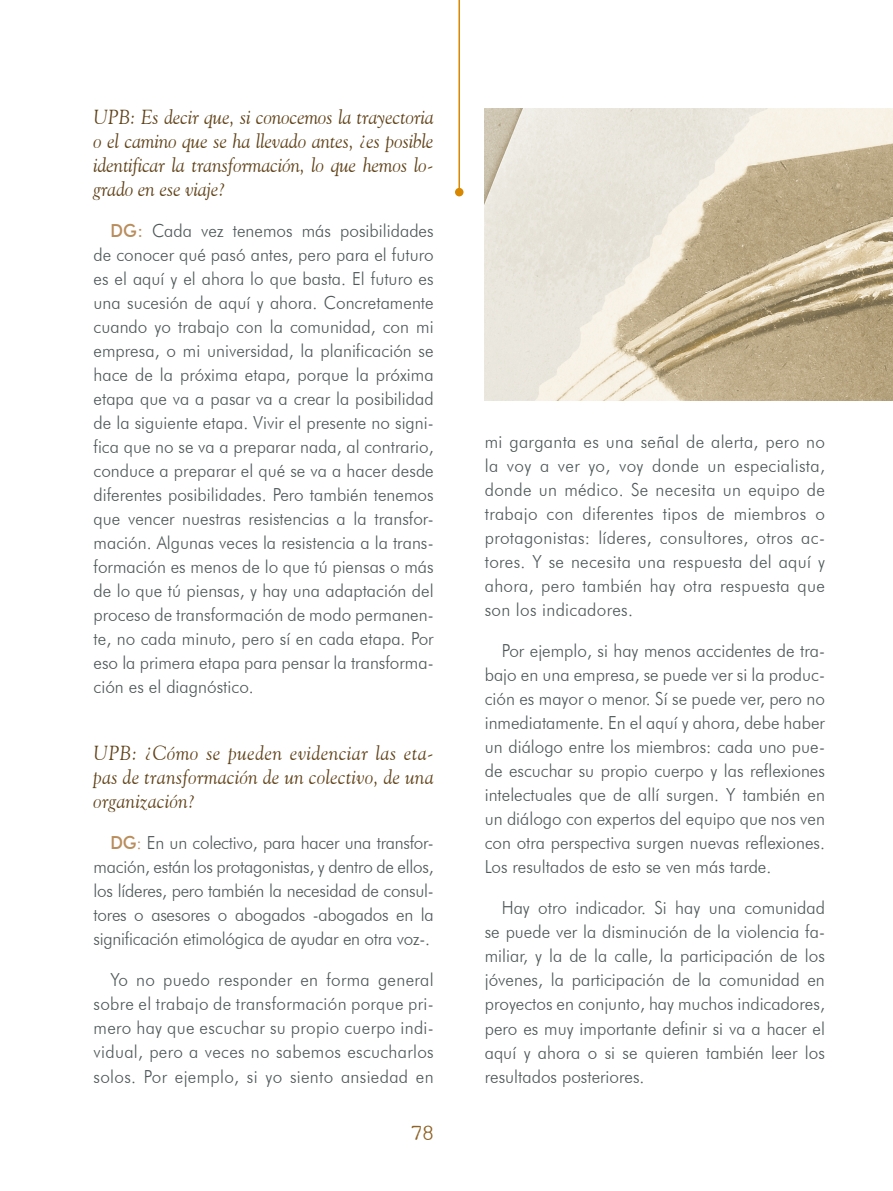
<style>
.page{position:relative;width:893px;height:1191px;background:#fff}
.page>*{position:absolute;margin:0;border:0;box-sizing:border-box;transform-origin:0 0}
.t1{font:21px "My type of font";color:#8f6226}
._13_Pregunta{font:italic 20.25px/24px "Goudy Old Style BT";color:#604218;text-align:justify;scale:.95 1}
._01a_Texto_Corrido{font:300 18px/24px "Futura BT";color:#4e5758;text-align:justify;scale:.95 1}
.s1{font-weight:500;color:#b98d5c}
.s2{color:#b98d5c}
</style>
<div class="page">
<hr style="left:458px;top:0;width:2px;height:192px;background:#d78800">
<div style="left:455px;top:188px;width:8px;height:8px;background:#d78800;border-radius:50%"></div>
<img style="left:485px;top:108px;width:408px;height:292px">
<p class="_13_Pregunta" style="left:94px;top:104px;width:360px">UPB: Es decir que, si conocemos la trayectoria o el camino que se ha llevado antes, ¿es posible identificar la transformación, lo que hemos lo&shy;grado en ese viaje?</p>
<p class="_01a_Texto_Corrido" style="left:94px;top:218px;width:360px;text-indent:17px"><span class="s1">DG:</span> Cada vez tenemos más posibilidades de conocer qué pasó antes, pero para el futuro es el aquí y el ahora lo que basta. El futuro es una sucesión de aquí y ahora. Concretamente cuando yo trabajo con la comunidad, con mi empresa, o mi universidad, la planificación se hace de la próxima etapa, porque la próxima etapa que va a pasar va a crear la posibilidad de la siguiente etapa. Vivir el presente no signi&shy;fica que no se va a preparar nada, al contrario, conduce a preparar el qué se va a hacer desde diferentes posibilidades. Pero también tenemos que vencer nuestras resistencias a la transfor&shy;mación. Algunas veces la resistencia a la trans&shy;formación es menos de lo que tú piensas o más de lo que tú piensas, y hay una adaptación del proceso de transformación de modo permanen&shy;te, no cada minuto, pero sí en cada etapa. Por eso la primera etapa para pensar la transforma&shy;ción es el diagnóstico.</p>
<p class="_13_Pregunta" style="left:94px;top:741px;width:360px">UPB: ¿Cómo se pueden evidenciar las eta&shy;pas de transformación de un colectivo, de una organización?</p>
<p class="_01a_Texto_Corrido" style="left:94px;top:831px;width:360px;text-indent:17px"><span class="s1">DG</span><span class="s2">:</span> En un colectivo, para hacer una transfor&shy;mación, están los protagonistas, y dentro de ellos, los líderes, pero también la necesidad de consul&shy;tores o asesores o abogados -abogados en la significación etimológica de ayudar en otra voz-.</p>
<p class="_01a_Texto_Corrido" style="left:94px;top:968px;width:360px;text-indent:17px">Yo no puedo responder en forma general sobre el trabajo de transformación porque pri&shy;mero hay que escuchar su propio cuerpo indi&shy;vidual, pero a veces no sabemos escucharlos solos. Por ejemplo, si yo siento ansiedad en</p>
<p class="t1" style="left:411px;top:1119px;width:24px">78</p>
<p class="_01a_Texto_Corrido" style="left:485px;top:430px;width:360px">mi garganta es una señal de alerta, pero no la voy a ver yo, voy donde un especialista, donde un médico. Se necesita un equipo de trabajo con diferentes tipos de miembros o protagonistas: líderes, consultores, otros ac&shy;tores. Y se necesita una respuesta del aquí y ahora, pero también hay otra respuesta que son los indicadores.</p>
<p class="_01a_Texto_Corrido" style="left:485px;top:639px;width:360px;text-indent:17px">Por ejemplo, si hay menos accidentes de tra&shy;bajo en una empresa, se puede ver si la produc&shy;ción es mayor o menor. Sí se puede ver, pero no inmediatamente. En el aquí y ahora, debe haber un diálogo entre los miembros: cada uno pue&shy;de escuchar su propio cuerpo y las reflexiones intelectuales que de allí surgen. Y también en un diálogo con expertos del equipo que nos ven con otra perspectiva surgen nuevas reflexiones.<br>Los resultados de esto se ven más tarde.</p>
<p class="_01a_Texto_Corrido" style="left:485px;top:896px;width:360px;text-indent:17px">Hay otro indicador. Si hay una comunidad se puede ver la disminución de la violencia fa&shy;miliar, y la de la calle, la participación de los jóvenes, la participación de la comunidad en proyectos en conjunto, hay muchos indicadores, pero es muy importante definir si va a hacer el aquí y ahora o si se quieren también leer los resultados posteriores.</p>
</div>
